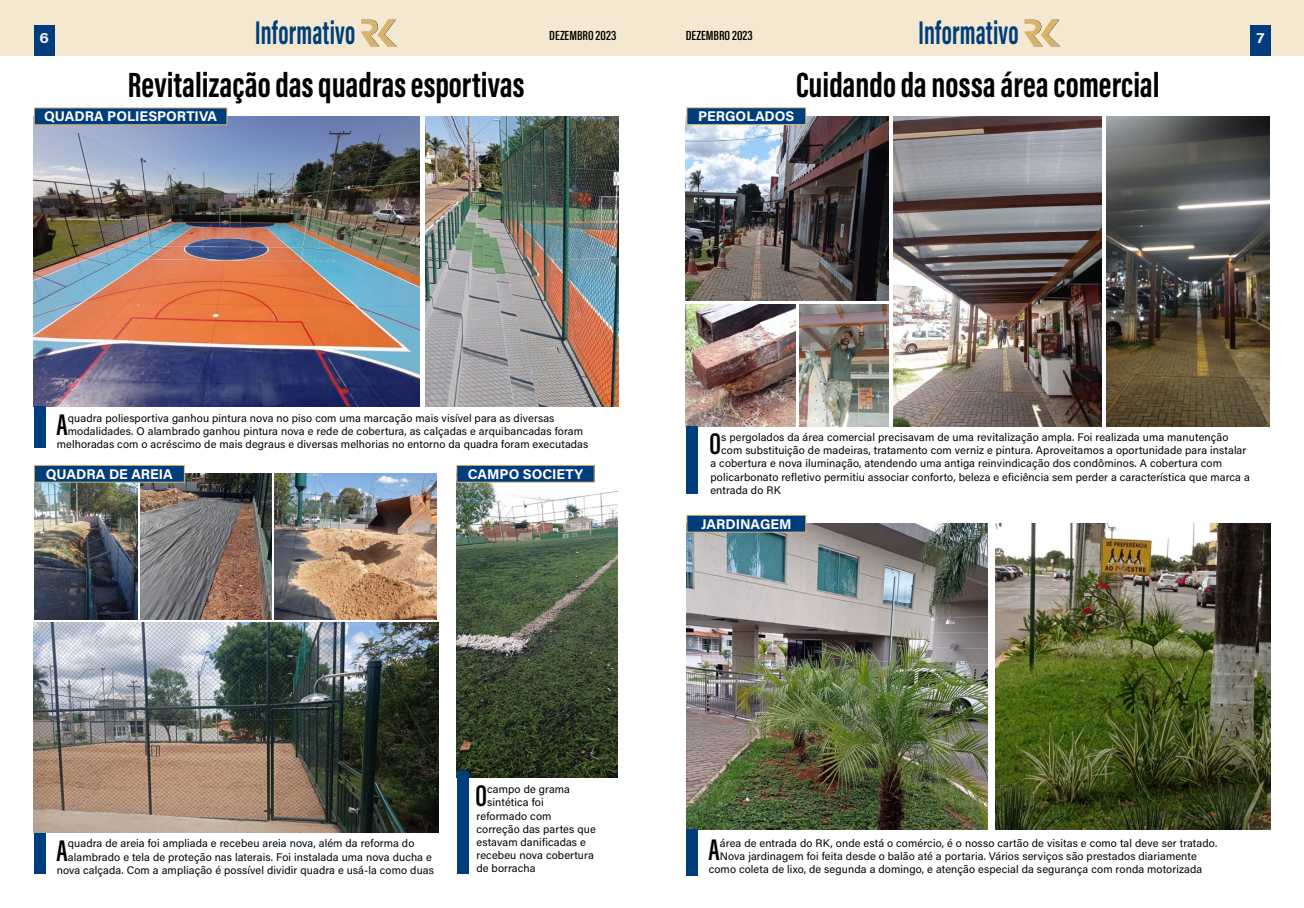
<style>
.page{position:relative;width:1304px;height:908px;background:#fff}
.page>*{position:absolute;margin:0;border:0;box-sizing:border-box;transform-origin:0 0}
.t1{font:700 36px "Acumin Pro Extra Cond";color:#000}
.t2{font:700 33.8px "Acumin Pro Extra Cond";letter-spacing:.01em;color:#003d7c;scale:.83 1}
.t3{font:600 30.8px "Acumin Pro Extra Cond";color:#000}
.t4{font:700 15px "Acumin Pro";color:#ededed;scale:1.1 1}
.t5{font:700 14px "Acumin Pro";color:#fff}
.t6{font:600 13.6px "Acumin Pro Extra Cond";color:#000;scale:1.1 1}
.t7{font:11px "Acumin Pro";letter-spacing:.01em;color:#000}
</style>
<div class="page">
<div style="left:0;top:0;width:652px;height:56px;background:#f4e8d1"></div>
<div style="left:652px;top:0;width:652px;height:56px;background:#f4e8d1"></div>
<svg style="left:361px;top:19px;width:36px;height:27px"></svg>
<svg style="left:1024px;top:19px;width:36px;height:27px"></svg>
<div style="left:34px;top:26px;width:21px;height:30px;background:#003d7c"></div>
<div style="left:1250px;top:26px;width:21px;height:30px;background:#003d7c"></div>
<img style="left:893px;top:116px;width:209px;height:310px">
<img style="left:1106px;top:116px;width:164px;height:310px">
<img style="left:799px;top:304px;width:90px;height:122px">
<img style="left:686px;top:116px;width:203px;height:184px">
<img style="left:686px;top:304px;width:110px;height:122px">
<div style="left:686px;top:426px;width:11px;height:67px;background:#003d7c"></div>
<div style="left:687px;top:108px;width:119px;height:16px;background:#003d7c"></div>
<div style="left:687px;top:108px;width:119px;height:17px;border:1px solid #d7b46a"></div>
<img style="left:686px;top:523px;width:302px;height:305px">
<img style="left:996px;top:523px;width:274px;height:305px">
<div style="left:687px;top:515px;width:119px;height:17px;background:#003d7c"></div>
<div style="left:687px;top:515px;width:119px;height:17px;border:1px solid #d7b46a"></div>
<img style="left:34px;top:482px;width:103px;height:137px">
<img style="left:141px;top:473px;width:131px;height:146px">
<img style="left:275px;top:473px;width:161px;height:146px">
<img style="left:426px;top:116px;width:192px;height:290px">
<img style="left:34px;top:116px;width:386px;height:290px">
<img style="left:457px;top:473px;width:161px;height:304px">
<div style="left:34px;top:108px;width:193px;height:17px;background:#003d7c"></div>
<div style="left:34px;top:108px;width:193px;height:17px;border:1px solid #d7b46a"></div>
<div style="left:34px;top:407px;width:12px;height:41px;background:#003d7c"></div>
<div style="left:457px;top:465px;width:137px;height:17px;background:#003d7c"></div>
<div style="left:457px;top:465px;width:137px;height:17px;border:1px solid #d7b46a"></div>
<div style="left:457px;top:771px;width:11px;height:102px;background:#003d7c"></div>
<div style="left:34px;top:465px;width:150px;height:17px;background:#003d7c"></div>
<div style="left:34px;top:465px;width:150px;height:17px;border:1px solid #d7b46a"></div>
<div style="left:34px;top:832px;width:12px;height:41px;background:#003d7c"></div>
<img style="left:34px;top:622px;width:405px;height:210px">
<div style="left:686px;top:828px;width:12px;height:47px;background:#003d7c"></div>
<h3 class="t4" style="left:40px;top:28px;width:10px">6</h3>
<h2 class="t2" style="left:255px;top:12px;width:122px">Informativo</h2>
<p class="t6" style="left:549px;top:27px;width:63px">DEZEMBRO 2023</p>
<p class="t6" style="left:686px;top:27px;width:63px">DEZEMBRO 2023</p>
<h2 class="t2" style="left:918px;top:12px;width:122px">Informativo</h2>
<h1 class="t1" style="left:128px;top:63px;width:398px">Revitalização das quadras esportivas</h1>
<p class="t5" style="left:44px;top:107px;width:174px">QUADRA POLIESPORTIVA</p>
<h1 class="t1" style="left:796px;top:63px;width:365px">Cuidando da nossa área comercial</h1>
<p class="t5" style="left:698px;top:106px;width:98px">PERGOLADOS</p>
<h3 class="t4" style="left:1256px;top:28px;width:9px">7</h3>
<h3 class="t3" style="left:56px;top:405px;width:13px">A</h3>
<p class="t7" style="left:68px;top:410px;width:488px">quadra poliesportiva ganhou pintura nova no piso com uma marcação mais visível para as diversas</p>
<p class="t7" style="left:68px;top:423px;width:517px">modalidades. O alambrado ganhou pintura nova e rede de cobertura, as calçadas e arquibancadas foram</p>
<p class="t7" style="left:57px;top:436px;width:533px">melhoradas com o acréscimo de mais degraus e diversas melhorias no entorno da quadra foram executadas</p>
<p class="t5" style="left:468px;top:464px;width:117px">CAMPO SOCIETY</p>
<p class="t5" style="left:46px;top:464px;width:128px">QUADRA DE AREIA</p>
<h3 class="t3" style="left:56px;top:831px;width:13px">A</h3>
<p class="t7" style="left:68px;top:835px;width:348px">quadra de areia foi ampliada e recebeu areia nova, além da reforma do</p>
<p class="t7" style="left:68px;top:848px;width:366px">alambrado e tela de proteção nas laterais. Foi instalada uma nova ducha e</p>
<p class="t7" style="left:57px;top:862px;width:379px">nova calçada. Com a ampliação é possível dividir quadra e usá-la como duas</p>
<h3 class="t3" style="left:475px;top:776px;width:13px">O</h3>
<p class="t7" style="left:487px;top:781px;width:84px">campo de grama</p>
<p class="t7" style="left:487px;top:794px;width:58px">sintética foi</p>
<p class="t7" style="left:476px;top:807px;width:77px">reformado com</p>
<p class="t7" style="left:476px;top:820px;width:121px">correção das partes que</p>
<p class="t7" style="left:476px;top:834px;width:111px">estavam danificadas e</p>
<p class="t7" style="left:476px;top:847px;width:119px">recebeu nova cobertura</p>
<p class="t7" style="left:476px;top:860px;width:61px">de borracha</p>
<h3 class="t3" style="left:709px;top:425px;width:13px">O</h3>
<p class="t7" style="left:721px;top:429px;width:509px">s pergolados da área comercial precisavam de uma revitalização ampla. Foi realizada uma manutenção</p>
<p class="t7" style="left:721px;top:442px;width:527px">com substituição de madeiras, tratamento com verniz e pintura. Aproveitamos a oportunidade para instalar</p>
<p class="t7" style="left:710px;top:455px;width:513px">a cobertura e nova iluminação, atendendo uma antiga reinvindicação dos condôminos. A cobertura com</p>
<p class="t7" style="left:710px;top:469px;width:541px">policarbonato refletivo permitiu associar conforto, beleza e eficiência sem perder a característica que marca a</p>
<p class="t7" style="left:710px;top:482px;width:72px">entrada do RK</p>
<p class="t5" style="left:701px;top:514px;width:92px">JARDINAGEM</p>
<h3 class="t3" style="left:708px;top:830px;width:13px">A</h3>
<p class="t7" style="left:720px;top:834px;width:499px">área de entrada do RK, onde está o comércio, é o nosso cartão de visitas e como tal deve ser tratado.</p>
<p class="t7" style="left:720px;top:847px;width:478px">Nova jardinagem foi feita desde o balão até a portaria. Vários serviços são prestados diariamente</p>
<p class="t7" style="left:709px;top:861px;width:495px">como coleta de lixo, de segunda a domingo, e atenção especial da segurança com ronda motorizada</p>
</div>
